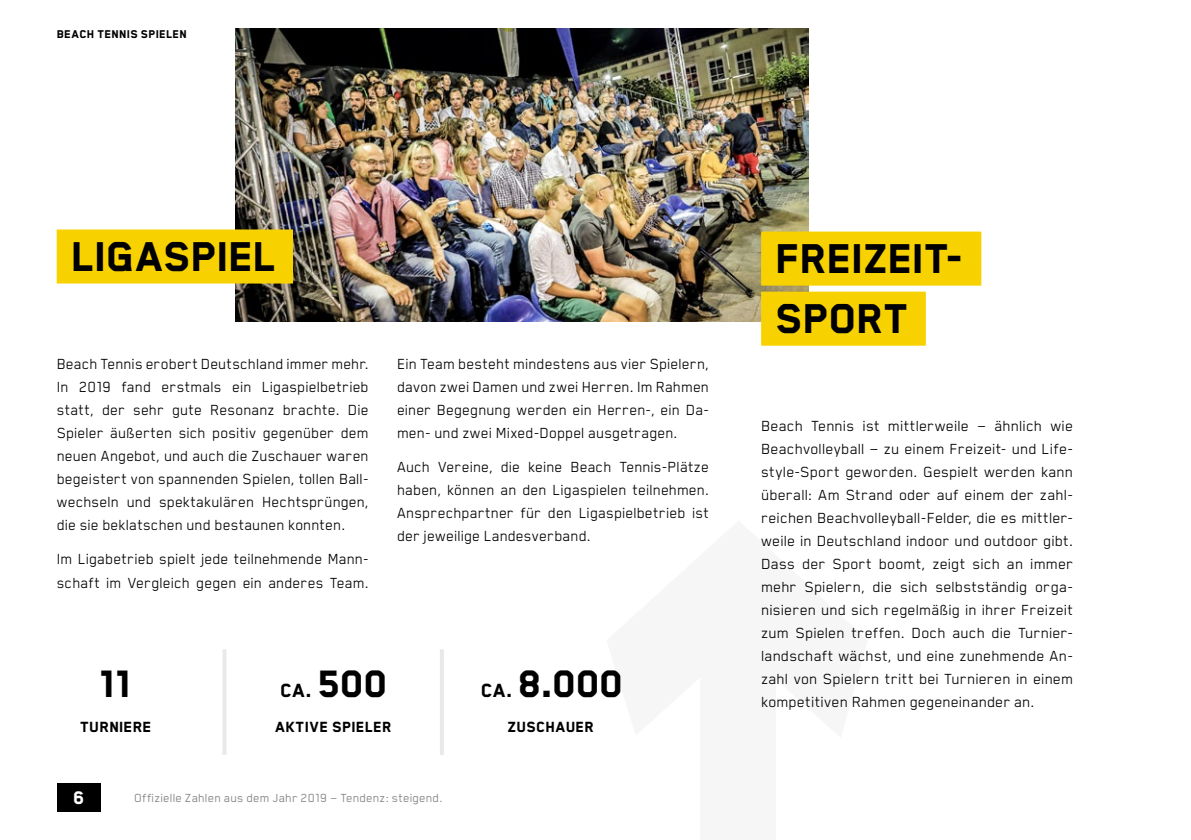
<style>
.page{position:relative;width:1191px;height:840px;background:#fff}
.page>*{position:absolute;margin:0;border:0;box-sizing:border-box;transform-origin:0 0}
.t1{font:800 48px "Blender";color:#000}
.t2{font:800 44px "Blender";color:#000}
.t3{font:800 22px "Blender";color:#000}
.t4{font:800 21px "Blender";color:#fff}
.t5{font:17px/23px "Blender";letter-spacing:.01em;color:#000;text-align:justify}
.t6{font:800 17px "Blender";letter-spacing:.02em;color:#000}
.t7{font:13.6px "Blender";letter-spacing:.02em;color:#7b7c7e}
.t8{font:800 13px "Blender";letter-spacing:.025em;color:#000}
.s1{font-size:44px}
.s2{font-size:22px}
</style>
<div class="page">
<div style="left:700px;top:621px;width:76px;height:218px;background:#f6f6f6"></div>
<img style="left:236px;top:28px;width:572px;height:293px">
<div style="left:57px;top:229px;width:236px;height:54px;background:#f8d200"></div>
<div style="left:761px;top:231px;width:220px;height:54px;background:#f8d200"></div>
<div style="left:761px;top:291px;width:165px;height:54px;background:#f8d200"></div>
<hr style="left:222px;top:649px;width:4px;height:105px;background:#e9e9ea">
<hr style="left:440px;top:649px;width:4px;height:105px;background:#e9e9ea">
<div style="left:57px;top:783px;width:43px;height:28px;background:#000"></div>
<p class="t8" style="left:57px;top:28px;width:132px">BEACH TENNIS SPIELEN</p>
<h1 class="t1" style="left:71px;top:231px;width:24px">LIGAS</h1>
<h1 class="t1" style="left:190px;top:231px;width:86px">PIEL</h1>
<h1 class="t1" style="left:775px;top:233px;width:46px">FREIZEIT</h1>
<h1 class="t1" style="left:945px;top:233px;width:20px">-</h1>
<h1 class="t1" style="left:775px;top:293px;width:106px">SPORT</h1>
<p class="t5" style="left:57px;top:352px;width:313px">Beach Tennis erobert Deutschland immer mehr.<br>In 2019 fand erstmals ein Ligaspielbetrieb statt, der sehr gute Resonanz brachte. Die Spieler äußerten sich positiv gegenüber dem neuen Angebot, und auch die Zuschauer waren begeistert von spannenden Spielen, tollen Ball&shy;wechseln und spektakulären Hechtsprüngen, die sie beklatschen und bestaunen konnten.</p>
<p class="t5" style="left:57px;top:547px;width:313px">Im Ligabetrieb spielt jede teilnehmende Mann&shy;schaft im Vergleich gegen ein anderes Team.</p>
<p class="t5" style="left:397px;top:352px;width:313px">Ein Team besteht mindestens aus vier Spielern, davon zwei Damen und zwei Herren. Im Rahmen einer Begegnung werden ein Herren-, ein Da&shy;men- und zwei Mixed-Doppel ausgetragen.</p>
<p class="t5" style="left:397px;top:455px;width:313px">Auch Vereine, die keine Beach Tennis-Plätze haben, können an den Ligaspielen teilnehmen.<br>Ansprechpartner für den Ligaspielbetrieb ist der jeweilige Landesverband.</p>
<h2 class="t2" style="left:99px;top:660px;width:34px">11</h2>
<p class="t6" style="left:80px;top:717px;width:73px">TURNIERE</p>
<p class="t3" style="left:280px;top:678px;width:108px">CA. <span class="s1">500</span></p>
<p class="t6" style="left:275px;top:717px;width:118px">AKTIVE SPIELER</p>
<p class="t4" style="left:73px;top:786px;width:13px">6</p>
<p class="t7" style="left:134px;top:790px;width:310px">Offizielle Zahlen aus dem Jahr 2019 — Tendenz: steigend.</p>
<h2 class="t2" style="left:481px;top:660px;width:144px"><span class="s2">CA.</span> 8.000</h2>
<p class="t6" style="left:507px;top:717px;width:88px">ZUSCHAUER</p>
<p class="t5" style="left:761px;top:414px;width:313px">Beach Tennis ist mittlerweile — ähnlich wie Beachvolleyball — zu einem Freizeit- und Life&shy;style-Sport geworden. Gespielt werden kann überall: Am Strand oder auf einem der zahl&shy;reichen Beachvolleyball-Felder, die es mittler&shy;weile in Deutschland indoor und outdoor gibt.<br>Dass der Sport boomt, zeigt sich an immer mehr Spielern, die sich selbstständig orga&shy;nisieren und sich regelmäßig in ihrer Freizeit zum Spielen treffen. Doch auch die Turnier&shy;landschaft wächst, und eine zunehmende An&shy;zahl von Spielern tritt bei Turnieren in einem kompetitiven Rahmen gegeneinander an.</p>
</div>
